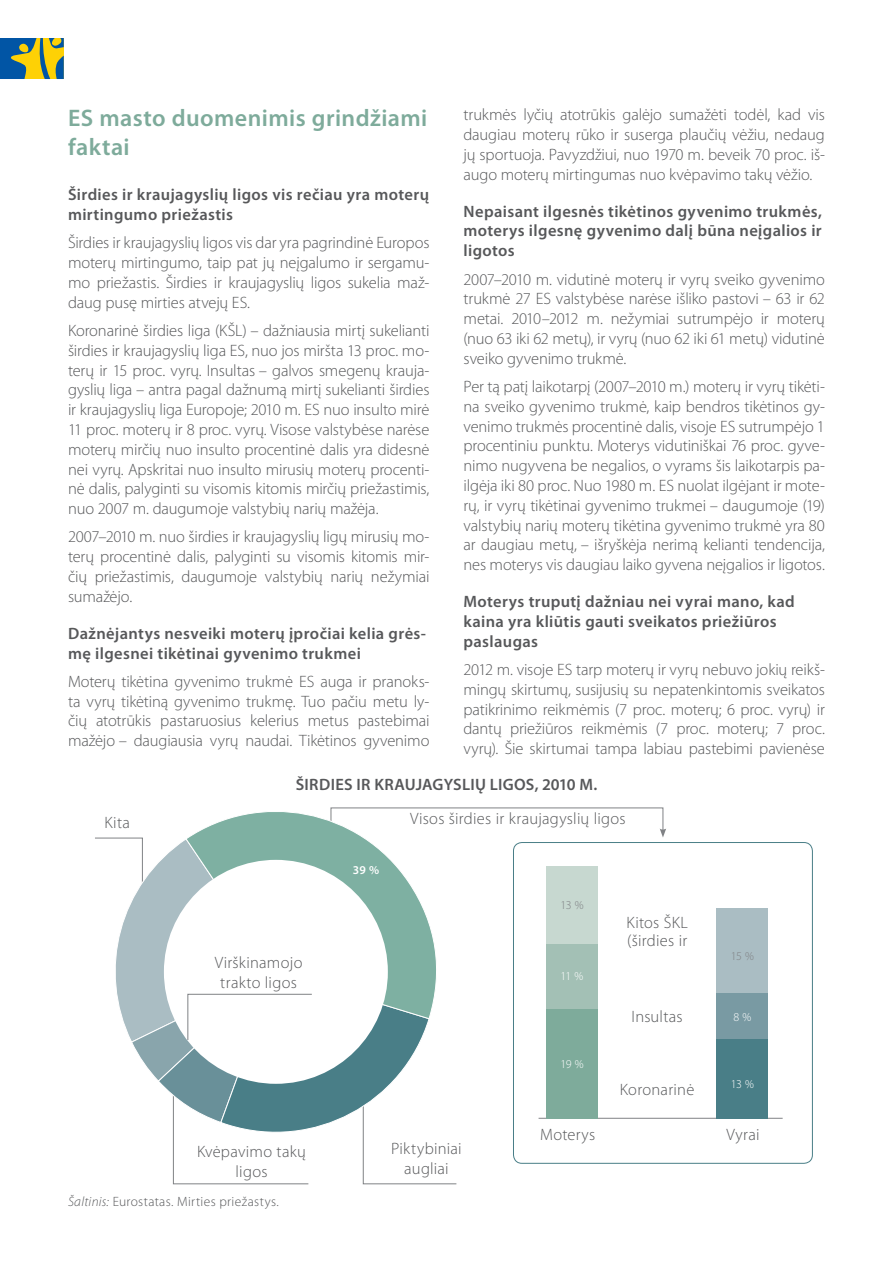
<style>
.page{position:relative;width:893px;height:1263px;background:#fff}
.page>*{position:absolute;margin:0;border:0;box-sizing:border-box;transform-origin:0 0}
.Title_1{font:600 24px/28.8px "Myriad Pro";letter-spacing:.015em;color:#7eab9b}
.Body_Text{font:300 16.5px/19.8px "Myriad Pro";letter-spacing:-.01em;color:#57585a;text-align:justify}
.Subtitle{font:600 16.5px/19.8px "Myriad Pro";letter-spacing:.02em;color:#57585a}
.Fig_text{font:300 16.5px/19.8px "Myriad Pro";letter-spacing:.015em;color:#57585a;text-align:center}
.Fig_Table_title{font:600 16.5px "Myriad Pro";letter-spacing:.015em;color:#57585a}
.Source{font:300 13.5px "Myriad Pro";letter-spacing:.03em;color:#57585a}
.Body_Text-2{font:300 12px "Myriad Pro";color:#fff}
.Body_Text-3{font:300 12px "Myriad Pro";color:#808285}
.Body_Text-4{font:600 12px "Myriad Pro";color:#fff}
.s1{font-style:italic}
</style>
<div class="page">
<svg style="left:0;top:38px;width:64px;height:41px;background:#768e5a"></svg>
<svg style="left:95px;top:807px;width:571px;height:377px"></svg>
<div style="left:513px;top:842px;width:300px;height:322px;border:1px solid #497e87;border-radius:9px"></div>
<hr style="left:539px;top:1118px;width:244px;height:1px;background:#808285">
<div style="left:546px;top:866px;width:52px;height:78px;background:#c7d8d0"></div>
<div style="left:717px;top:908px;width:51px;height:86px;background:#aabdc3"></div>
<div style="left:546px;top:944px;width:52px;height:65px;background:#a3c0b5"></div>
<div style="left:717px;top:993px;width:51px;height:47px;background:#799aa3"></div>
<div style="left:546px;top:1009px;width:52px;height:110px;background:#7eab9b"></div>
<div style="left:717px;top:1039px;width:51px;height:80px;background:#497e87"></div>
<p class="Body_Text" style="left:463px;top:105px;width:363px">trukmės lyčių atotrūkis galėjo sumažėti todėl, kad vis daugiau moterų rūko ir suserga plaučių vėžiu, nedaug jų sportuoja. Pavyzdžiui, nuo 1970 m. beveik 70 proc. iš‑ augo moterų mirtingumas nuo kvėpavimo takų vėžio.</p>
<p class="Subtitle" style="left:463px;top:201px;width:360px;text-align:justify">Nepaisant ilgesnės tikėtinos gyvenimo trukmės, moterys ilgesnę gyvenimo dalį būna neįgalios ir ligotos</p>
<p class="Body_Text" style="left:463px;top:269px;width:363px">2007–2010 m. vidutinė moterų ir vyrų sveiko gyvenimo trukmė 27 ES valstybėse narėse išliko pastovi – 63 ir 62 metai. 2010–2012 m. nežymiai sutrumpėjo ir moterų (nuo 63 iki 62 metų), ir vyrų (nuo 62 iki 61 metų) vidutinė sveiko gyvenimo trukmė.</p>
<p class="Body_Text" style="left:463px;top:377px;width:363px">Per tą patį laikotarpį (2007–2010 m.) moterų ir vyrų tikėti‑ na sveiko gyvenimo trukmė, kaip bendros tikėtinos gy‑ venimo trukmės procentinė dalis, visoje ES sutrumpėjo 1 procentiniu punktu. Moterys vidutiniškai 76 proc. gyve‑ nimo nugyvena be negalios, o vyrams šis laikotarpis pa‑ ilgėja iki 80 proc. Nuo 1980 m. ES nuolat ilgėjant ir mote‑ rų, ir vyrų tikėtinai gyvenimo trukmei – daugumoje (19) valstybių narių moterų tikėtina gyvenimo trukmė yra 80 ar daugiau metų, – išryškėja nerimą kelianti tendencija, nes moterys vis daugiau laiko gyvena neįgalios ir ligotos.</p>
<p class="Subtitle" style="left:463px;top:592px;width:333px">Moterys truputį dažniau nei vyrai mano, kad kaina yra kliūtis gauti sveikatos priežiūros paslaugas</p>
<p class="Body_Text" style="left:463px;top:660px;width:363px">2012 m. visoje ES tarp moterų ir vyrų nebuvo jokių reikš‑ mingų skirtumų, susijusių su nepatenkintomis sveikatos patikrinimo reikmėmis (7 proc. moterų; 6 proc. vyrų) ir dantų priežiūros reikmėmis (7 proc. moterų; 7 proc. vyrų). Šie skirtumai tampa labiau pastebimi pavienėse</p>
<p class="Fig_Table_title" style="left:296px;top:775px;width:303px">ŠIRDIES IR KRAUJAGYSLIŲ LIGOS, 2010 M.</p>
<p class="Fig_text" style="left:410px;top:808px;width:217px">Visos širdies ir kraujagyslių ligos</p>
<p class="Title_1" style="left:68px;top:104px;width:361px">ES masto duomenimis grindžiami faktai</p>
<p class="Subtitle" style="left:68px;top:185px;width:363px">Širdies ir kraujagyslių ligos vis rečiau yra moterų mirtingumo priežastis</p>
<p class="Body_Text" style="left:68px;top:233px;width:363px">Širdies ir kraujagyslių ligos vis dar yra pagrindinė Europos moterų mirtingumo, taip pat jų neįgalumo ir sergamu‑ mo priežastis. Širdies ir kraujagyslių ligos sukelia maž‑ daug pusę mirties atvejų ES.</p>
<p class="Body_Text" style="left:68px;top:321px;width:363px">Koronarinė širdies liga (KŠL) – dažniausia mirtį sukelianti širdies ir kraujagyslių liga ES, nuo jos miršta 13 proc. mo‑ terų ir 15 proc. vyrų. Insultas – galvos smegenų krauja‑ gyslių liga – antra pagal dažnumą mirtį sukelianti širdies ir kraujagyslių liga Europoje; 2010 m. ES nuo insulto mirė 11 proc. moterų ir 8 proc. vyrų. Visose valstybėse narėse moterų mirčių nuo insulto procentinė dalis yra didesnė nei vyrų. Apskritai nuo insulto mirusių moterų procenti‑ nė dalis, palyginti su visomis kitomis mirčių priežastimis, nuo 2007 m. daugumoje valstybių narių mažėja.</p>
<p class="Body_Text" style="left:68px;top:527px;width:363px">2007–2010 m. nuo širdies ir kraujagyslių ligų mirusių mo‑ terų procentinė dalis, palyginti su visomis kitomis mir‑ čių priežastimis, daugumoje valstybių narių nežymiai sumažėjo.</p>
<p class="Subtitle" style="left:68px;top:623px;width:359px">Dažnėjantys nesveiki moterų įpročiai kelia grės&shy;mę ilgesnei tikėtinai gyvenimo trukmei</p>
<p class="Body_Text" style="left:68px;top:672px;width:363px">Moterų tikėtina gyvenimo trukmė ES auga ir pranoks‑ ta vyrų tikėtiną gyvenimo trukmę. Tuo pačiu metu ly‑ čių atotrūkis pastaruosius kelerius metus pastebimai mažėjo – daugiausia vyrų naudai. Tikėtinos gyvenimo</p>
<p class="Fig_text" style="left:105px;top:813px;width:27px">Kita</p>
<p class="Fig_text" style="left:215px;top:953px;width:89px">Virškinamojo trakto ligos</p>
<p class="Body_Text-4" style="left:353px;top:864px;width:28px">39 %</p>
<p class="Fig_text" style="left:197px;top:1141px;width:110px">Kvėpavimo takų ligos</p>
<p class="Source" style="left:68px;top:1194px;width:212px"><span class="s1">Šaltinis:</span> Eurostatas. Mirties priežastys.</p>
<p class="Fig_text" style="left:391px;top:1139px;width:72px">Piktybiniai augliai</p>
<p class="Body_Text-3" style="left:560px;top:898px;width:25px">13 %</p>
<p class="Body_Text-2" style="left:561px;top:969px;width:24px">11 %</p>
<p class="Body_Text-2" style="left:560px;top:1057px;width:25px">19 %</p>
<p class="Fig_text" style="left:627px;top:914px;width:63px;line-height:18px;text-align:left">Kitos ŠKL (širdies ir</p>
<p class="Fig_text" style="left:632px;top:1007px;width:53px">Insultas</p>
<p class="Fig_text" style="left:620px;top:1080px;width:76px">Koronarinė</p>
<p class="Body_Text-3" style="left:731px;top:949px;width:25px">15 %</p>
<p class="Body_Text-2" style="left:733px;top:1010px;width:19px">8 %</p>
<p class="Body_Text-2" style="left:731px;top:1077px;width:25px">13 %</p>
<p class="Fig_text" style="left:540px;top:1125px;width:57px">Moterys</p>
<p class="Fig_text" style="left:726px;top:1125px;width:35px">Vyrai</p>
</div>
